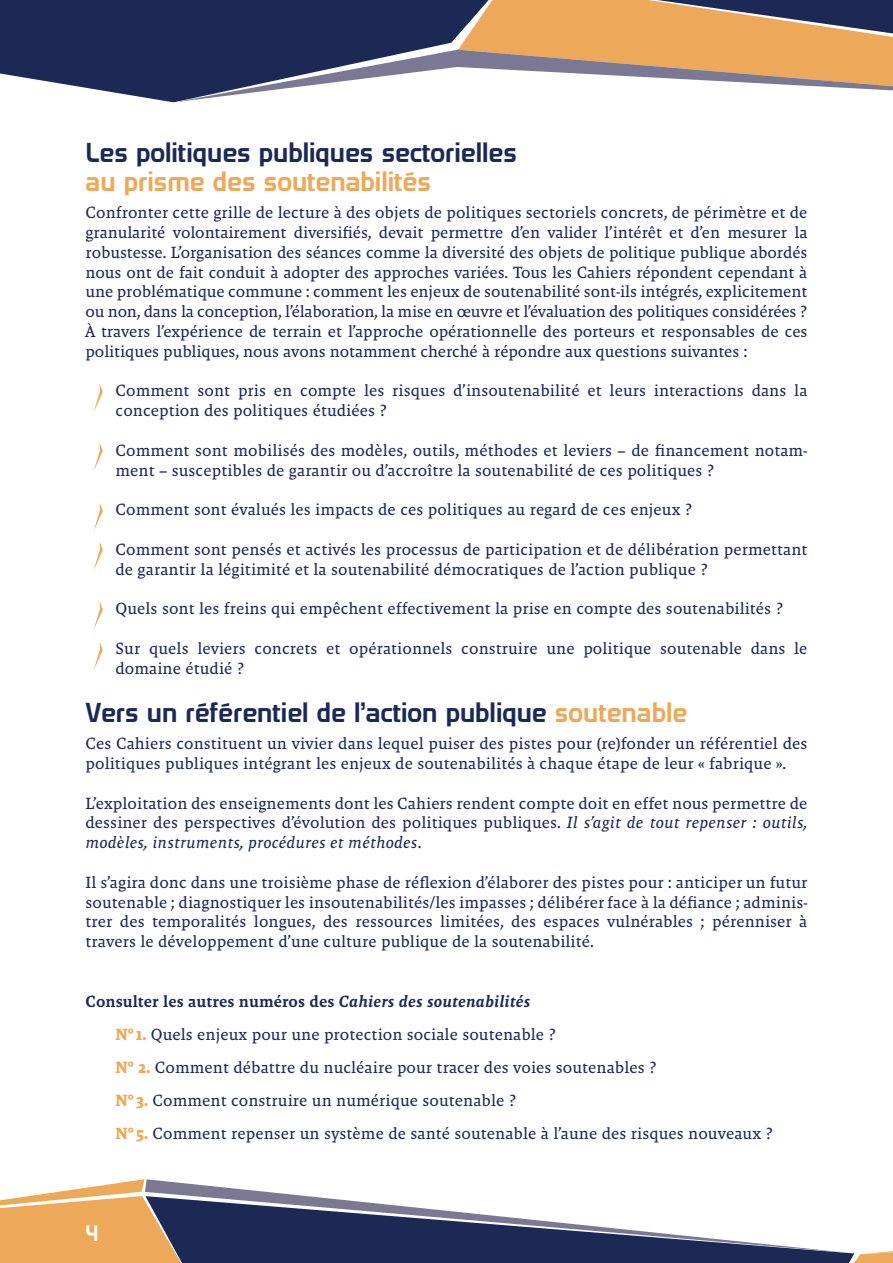
<style>
.page{position:relative;width:893px;height:1263px;background:#fff}
.page>*{position:absolute;margin:0;border:0;box-sizing:border-box;transform-origin:0 0}
.t1{font:24px "Domyouji";color:#1c2955}
.t2{font:24px "Domyouji";color:#eda85a}
.t3{font:19.5px "Domyouji";color:#fff}
.t4{font:16.5px/19.8px "Malaga OTCE";letter-spacing:.005em;color:#1c2955}
.s1{color:#eda85a}
.s2{font-style:italic}
.s3{font-weight:500}
.s4{font-family:"Malaga OTCE Med";font-style:italic}
.s5{font-weight:700;color:#eda85a}
</style>
<div class="page">
<div style="left:194px;top:1253px;width:646px;height:10px;background:#1c2955"></div>
<svg style="left:840px;top:1251px;width:53px;height:12px"></svg>
<svg style="left:0;top:1179px;width:194px;height:84px"></svg>
<svg style="left:145px;top:1179px;width:709px;height:74px"></svg>
<div style="left:0;top:0;width:52px;height:83px;background:#1c2955"></div>
<svg style="left:52px;top:0;width:124px;height:103px;background:#333f66"></svg>
<svg style="left:174px;top:0;width:719px;height:102px"></svg>
<svg style="left:94px;top:384px;width:9px;height:27px"></svg>
<svg style="left:94px;top:443px;width:9px;height:27px"></svg>
<svg style="left:94px;top:503px;width:9px;height:27px"></svg>
<svg style="left:94px;top:542px;width:9px;height:28px"></svg>
<svg style="left:94px;top:601px;width:9px;height:28px"></svg>
<svg style="left:94px;top:642px;width:9px;height:27px"></svg>
<h1 class="t1" style="left:86px;top:138px;width:433px">Les politiques publiques sectorielles</h1>
<h1 class="t2" style="left:86px;top:167px;width:347px">au prisme des soutenabilités</h1>
<p class="t4" style="left:86px;top:202px;width:723px;text-align:justify">Confronter cette grille de lecture à des objets de politiques sectoriels concrets, de périmètre et de granularité volontairement diversifiés, devait permettre d’en valider l’intérêt et d’en mesurer la robustesse. L’organisation des séances comme la diversité des objets de politique publique abordés nous ont de fait conduit à adopter des approches variées. Tous les Cahiers répondent cependant à une problématique commune : comment les enjeux de soutenabilité sont-ils intégrés, explicitement ou non, dans la conception, l’élaboration, la mise en œuvre et l’évaluation des politiques considérées ?<br>À travers l’expérience de terrain et l’approche opérationnelle des porteurs et responsables de ces politiques publiques, nous avons notamment cherché à répondre aux questions suivantes :</p>
<p class="t4" style="left:116px;top:381px;width:693px">Comment sont pris en compte les risques d’insoutenabilité et leurs interactions dans la conception des politiques étudiées ?</p>
<p class="t4" style="left:116px;top:440px;width:693px">Comment sont mobilisés des modèles, outils, méthodes et leviers – de financement notam&shy;ment – susceptibles de garantir ou d’accroître la soutenabilité de ces politiques ?</p>
<p class="t4" style="left:116px;top:499px;width:579px">Comment sont évalués les impacts de ces politiques au regard de ces enjeux ?</p>
<p class="t4" style="left:116px;top:539px;width:693px">Comment sont pensés et activés les processus de participation et de délibération permettant de garantir la légitimité et la soutenabilité démocratiques de l’action publique ?</p>
<p class="t4" style="left:116px;top:598px;width:669px">Quels sont les freins qui empêchent effectivement la prise en compte des soutenabilités ?</p>
<p class="t4" style="left:116px;top:638px;width:693px">Sur quels leviers concrets et opérationnels construire une politique soutenable dans le domaine étudié ?</p>
<h1 class="t1" style="left:86px;top:698px;width:603px">Vers un référentiel de l’action publique <span class="s1">soutenable</span></h1>
<p class="t4" style="left:86px;top:733px;width:723px">Ces Cahiers constituent un vivier dans lequel puiser des pistes pour (re)fonder un référentiel des politiques publiques intégrant les enjeux de soutenabilités à chaque étape de leur « fabrique ».</p>
<p class="t4" style="left:86px;top:793px;width:723px;text-align:justify">L’exploitation des enseignements dont les Cahiers rendent compte doit en effet nous permettre de dessiner des perspectives d’évolution des politiques publiques. <span class="s2">Il s’agit de tout repenser : outils, modèles, instruments, procédures et méthodes</span>.</p>
<p class="t4" style="left:86px;top:872px;width:723px;text-align:justify">Il s’agira donc dans une troisième phase de réflexion d’élaborer des pistes pour : anticiper un futur soutenable ; diagnostiquer les insoutenabilités/les impasses ; délibérer face à la défiance ; adminis&shy;trer des temporalités longues, des ressources limitées, des espaces vulnérables ; pérenniser à travers le développement d’une culture publique de la soutenabilité.</p>
<p class="t4" style="left:116px;top:984px;width:659px;line-height:33px;text-indent:-30px"><span class="s3">Consulter les autres numéros des</span> <span class="s4">Cahiers des soutenabilités<br></span><span class="s5">N°1.</span> Quels enjeux pour une protection sociale soutenable ?<br><span class="s5">N° 2.</span> Comment débattre du nucléaire pour tracer des voies soutenables ?<br><span class="s5">N° 3.</span> Comment construire un numérique soutenable ?<br><span class="s5">N° 5.</span> Comment repenser un système de santé soutenable à l’aune des risques nouveaux ?</p>
<p class="t3" style="left:86px;top:1221px;width:15px">4</p>
</div>
